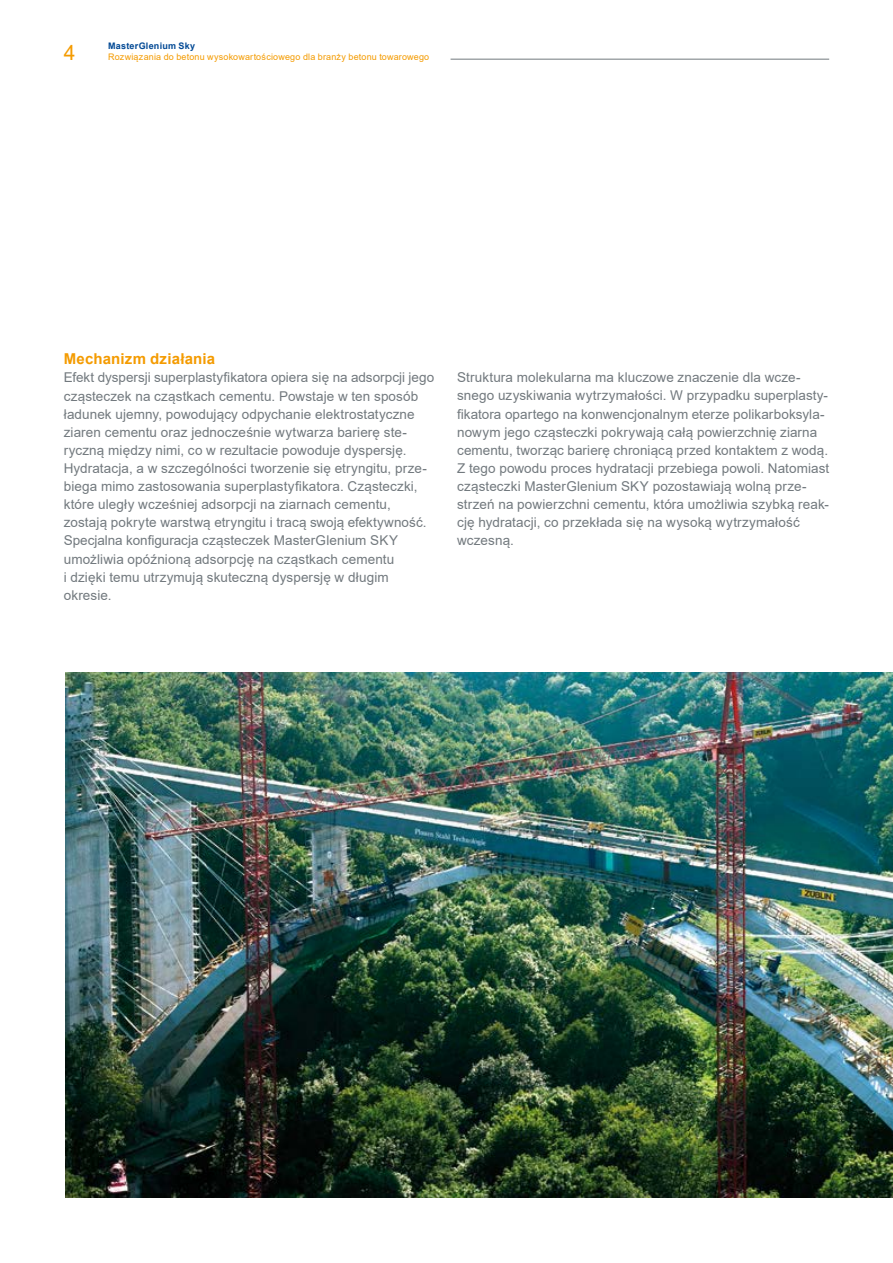
<style>
.page{position:relative;width:893px;height:1263px;background:#fff}
.page>*{position:absolute;margin:0;border:0;box-sizing:border-box;transform-origin:0 0}
.t1{font:21px "Arial";color:#f49b00}
.t2{font:700 15px "Arial";letter-spacing:.01em;color:#f49b00}
.t3{font:13.5px/18.1px "Arial";letter-spacing:.005em;color:#72797e}
.t4{font:9px "Arial";letter-spacing:.02em;color:#f49b00}
.t5{font:700 9px "Arial";letter-spacing:.03em;color:#004894}
</style>
<div class="page">
<img style="left:65px;top:672px;width:828px;height:526px">
<hr style="left:108px;top:59px;width:721px;height:1px;background:#72797e">
<div style="left:108px;top:57px;width:343px;height:5px;background:#fff"></div>
<p class="t5" style="left:108px;top:40px;width:89px">MasterGlenium Sky</p>
<h1 class="t1" style="left:64px;top:38px;width:13px">4</h1>
<p class="t4" style="left:108px;top:50px;width:323px">Rozwiązania do betonu wysokowartościowego dla branży betonu towarowego</p>
<p class="t2" style="left:64px;top:348px;width:153px">Mechanizm działania</p>
<p class="t3" style="left:64px;top:368px;width:372px">Efekt dyspersji superplastyfikatora opiera się na adsorpcji jego cząsteczek na cząstkach cementu. Powstaje w ten sposób ładunek ujemny, powodujący odpychanie elektrostatyczne ziaren cementu oraz jednocześnie wytwarza barierę ste&shy;ryczną między nimi, co w rezultacie powoduje dyspersję.<br>Hydratacja, a w szczególności tworzenie się etryngitu, prze&shy;biega mimo zastosowania superplastyfikatora. Cząsteczki, które uległy wcześniej adsorpcji na ziarnach cementu, zostają pokryte warstwą etryngitu i tracą swoją efektywność.<br>Specjalna konfiguracja cząsteczek MasterGlenium SKY umożliwia opóźnioną adsorpcję na cząstkach cementu<br>i dzięki temu utrzymują skuteczną dyspersję w długim okresie.</p>
<p class="t3" style="left:457px;top:368px;width:374px">Struktura molekularna ma kluczowe znaczenie dla wcze&shy;snego uzyskiwania wytrzymałości. W przypadku superplasty&shy;fikatora opartego na konwencjonalnym eterze polikarboksyla&shy;nowym jego cząsteczki pokrywają całą powierzchnię ziarna cementu, tworząc barierę chroniącą przed kontaktem z wodą.<br>Z tego powodu proces hydratacji przebiega powoli. Natomiast cząsteczki MasterGlenium SKY pozostawiają wolną prze&shy;strzeń na powierzchni cementu, która umożliwia szybką reak&shy;cję hydratacji, co przekłada się na wysoką wytrzymałość wczesną.</p>
</div>
